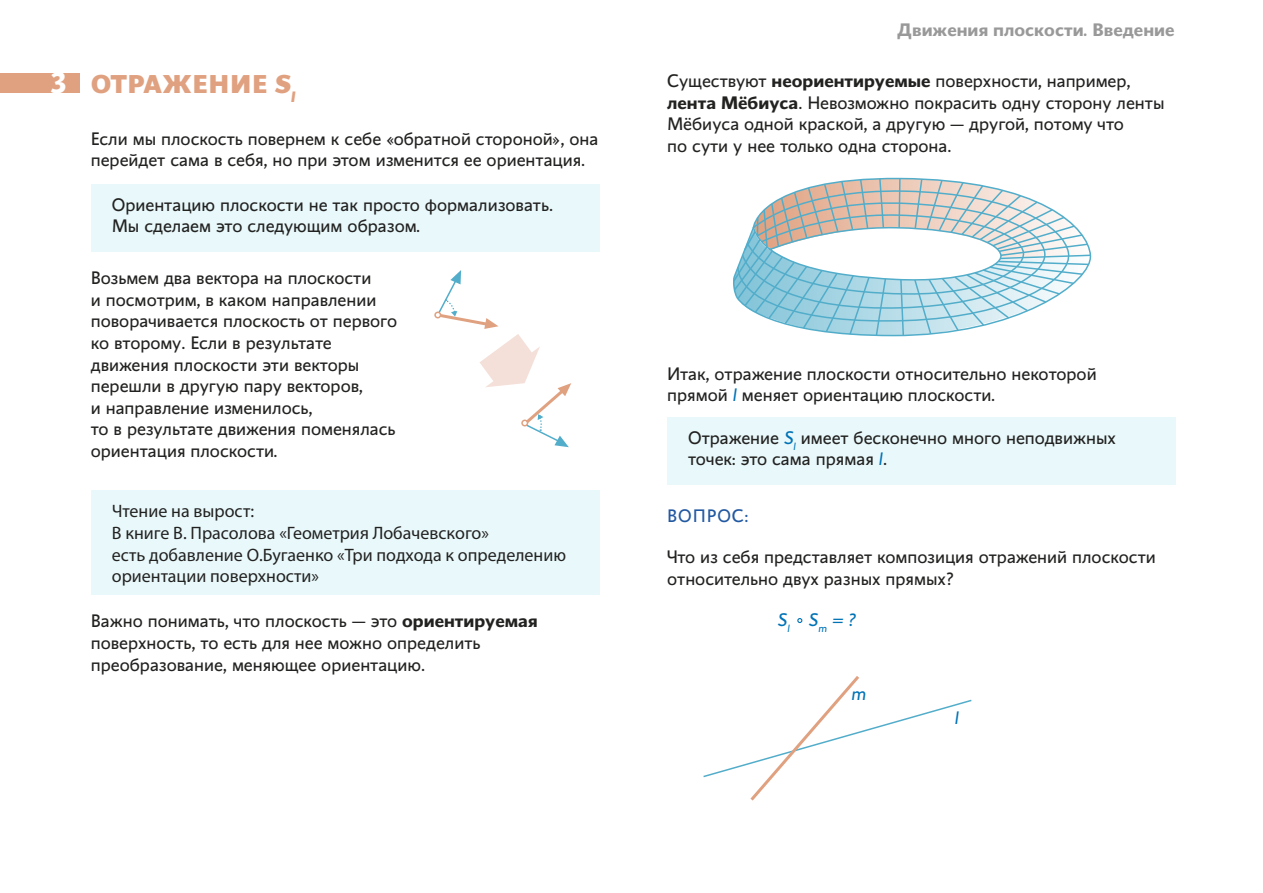
<style>
.page{position:relative;width:1263px;height:893px;background:#fff}
.page>*{position:absolute;margin:0;border:0;box-sizing:border-box;transform-origin:0 0}
.t1{font:700 29.4px "Conqueror Sans";color:#fff}
.t2{font:800 25.65px "Conqueror Sans";color:#e0a180}
.t3{font:18px/21.6px "Conqueror Sans";color:#222221}
.t4{font:18px/21.6px "Myriad Pro";color:#222221}
.t5{font:700 18px "Conqueror Sans";color:#999}
.t6{font:italic 18px "Conqueror Sans";color:#0073b6}
.t7{font:18px "Conqueror Sans";letter-spacing:.05em;color:#2259a1}
.s1{font-style:italic}
.s2{font-weight:700}
.s3{font-style:italic;color:#0073b6}
</style>
<div class="page">
<div style="left:0;top:74px;width:80px;height:19px;background:#e0a180"></div>
<div style="left:91px;top:491px;width:508px;height:104px;background:#e9f8fa"></div>
<div style="left:91px;top:184px;width:508px;height:67px;background:#e9f8fa"></div>
<div style="left:667px;top:417px;width:508px;height:67px;background:#e9f8fa"></div>
<svg style="left:797px;top:618px;width:5px;height:5px"></svg>
<svg style="left:434px;top:270px;width:137px;height:177px"></svg>
<div style="left:521px;top:420px;width:7px;height:6px;border:2px solid #e0a180;border-radius:50%"></div>
<svg style="left:703px;top:676px;width:269px;height:125px"></svg>
<svg style="left:733px;top:177px;width:359px;height:160px"></svg>
<h1 class="t1" style="left:50px;top:65px;width:19px">3</h1>
<h2 class="t2" style="left:91px;top:68px;width:206px">ОТРАЖЕНИЕ <span class="s1">S</span><sub>l</sub></h2>
<p class="t3" style="left:91px;top:128px;width:509px">Если мы плоскость повернем к себе «обратной стороной», она перейдет сама в себя, но при этом изменится ее ориентация.</p>
<p class="t3" style="left:112px;top:194px;width:443px">Ориентацию плоскости не так просто формализовать.<br>Мы сделаем это следующим образом.</p>
<p class="t3" style="left:91px;top:267px;width:308px">Возьмем два вектора на плоскости<br>и посмотрим, в каком направлении поворачивается плоскость от первого ко второму. Если в результате движения плоскости эти векторы перешли в другую пару векторов,<br>и направление изменилось,<br>то в результате движения поменялась ориентация плоскости.</p>
<p class="t4" style="left:112px;top:500px;width:456px">Чтение на вырост:<br>В книге В. Прасолова «Геометрия Лобачевского»<br>есть добавление О.Бугаенко «Три подхода к определению ориентации поверхности»</p>
<p class="t3" style="left:91px;top:611px;width:449px">Важно понимать, что плоскость — это <span class="s2">ориентируемая </span>поверхность, то есть для нее можно определить преобразование, меняющее ориентацию.</p>
<p class="t5" style="left:897px;top:19px;width:279px">Движения плоскости. Введение</p>
<p class="t3" style="left:667px;top:71px;width:499px">Существуют <span class="s2">неориентируемые</span> поверхности, например, <span class="s2">лента Мёбиуса</span>. Невозможно покрасить одну сторону ленты Мёбиуса одной краской, а другую — другой, потому что<br>по сути у нее только одна сторона.</p>
<p class="t3" style="left:667px;top:363px;width:431px">Итак, отражение плоскости относительно некоторой прямой <span class="s3">l</span> меняет ориентацию плоскости.</p>
<p class="t3" style="left:688px;top:427px;width:429px">Отражение <span class="s3">S</span><sub>l</sub> имеет бесконечно много неподвижных точек: это сама прямая <span class="s3">l</span>.</p>
<p class="t7" style="left:667px;top:505px;width:83px">ВОПРОС:</p>
<p class="t3" style="left:667px;top:546px;width:490px">Что из себя представляет композиция отражений плоскости относительно двух разных прямых?</p>
<p class="t6" style="left:778px;top:609px;width:80px">S<sub>l</sub> S<sub>m</sub> = ?</p>
<p class="t6" style="left:851px;top:683px;width:16px">m</p>
<p class="t6" style="left:955px;top:707px;width:6px">l</p>
</div>
